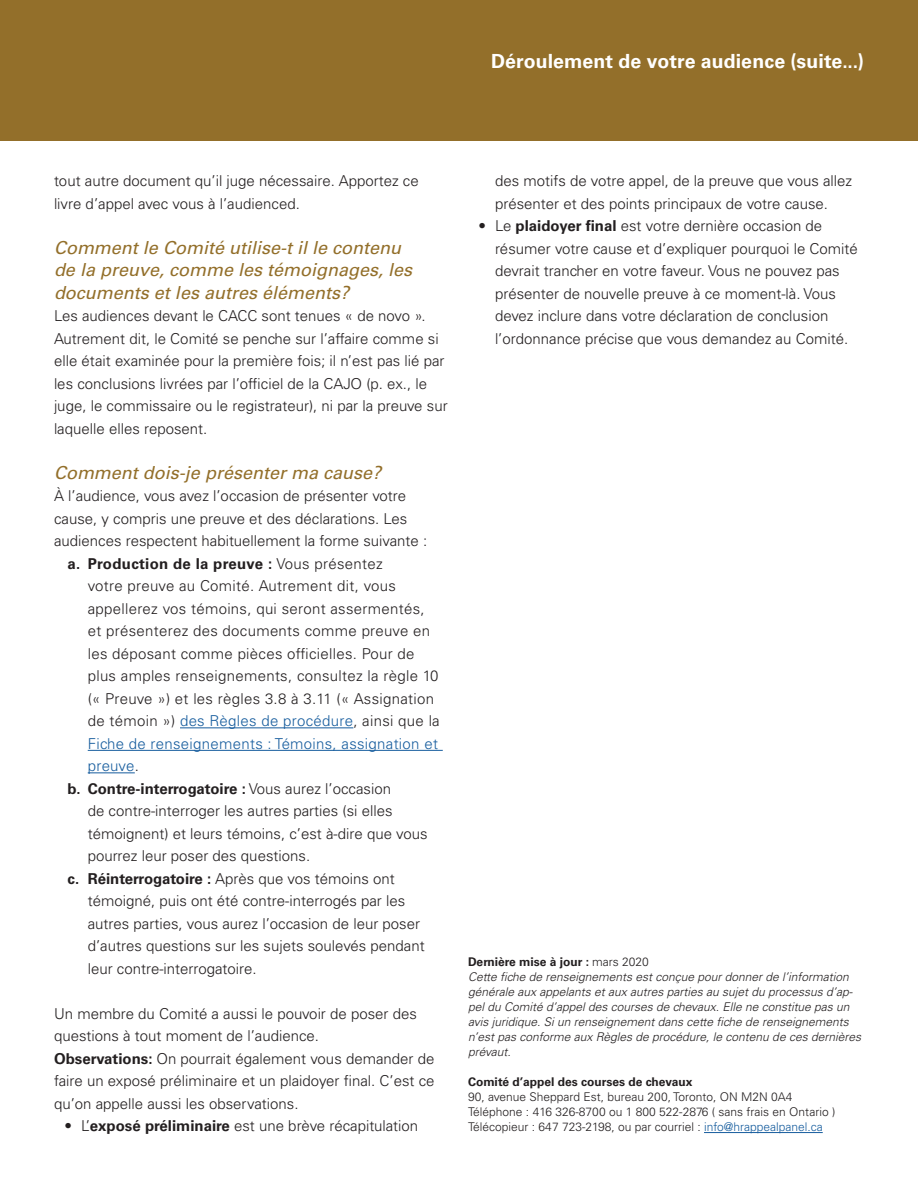
<style>
.page{position:relative;width:918px;height:1188px;background:#fff}
.page>*{position:absolute;margin:0;border:0;box-sizing:border-box;transform-origin:0 0}
.t1{font:700 19.5px "Univers LT Std";letter-spacing:.005em;color:#fff}
.t2{font:italic 18px/22.5px "Univers LT Std";color:#936f2a}
.t3{font:300 15px/22.5px "Univers LT Std";color:#231f20}
.t4{font:300 15px "Univers LT Std";letter-spacing:.02em;color:#231f20}
.t5{font:300 15px "Univers LT Std";letter-spacing:.02em;color:#175d9e}
.t6{font:700 15px "Univers LT Std";color:#231f20}
.t7{font:700 15px "Univers LT Std";letter-spacing:.02em;color:#231f20}
.t8{font:italic 300 12px/15px "Univers LT Std";color:#231f20}
.t9{font:300 12px/15px "Univers LT Std";color:#231f20}
.t10{font:700 12px "Univers LT Std";color:#231f20}
.s1{font-weight:300}
.s2{color:#175d9e}
.s3{color:#231f20}
.s4{font-weight:700}
.s5{font-weight:700;font-style:normal}
.s6{font-style:normal}
</style>
<div class="page">
<div style="left:0;top:0;width:918px;height:141px;background:#936f2a"></div>
<hr style="left:180px;top:727px;width:173px;height:1px;background:#175d9e">
<hr style="left:88px;top:750px;width:355px;height:1px;background:#175d9e">
<hr style="left:88px;top:772px;width:47px;height:1px;background:#175d9e">
<hr style="left:704px;top:1132px;width:119px;height:1px;background:#175d9e">
<h1 class="t1" style="left:491px;top:50px;width:374px">Déroulement de votre audience (suite...)</h1>
<p class="t3" style="left:54px;top:170px;width:366px">tout autre document qu’il juge nécessaire. Apportez ce livre d’appel avec vous à l’audienced.</p>
<p class="t2" style="left:54px;top:237px;width:360px">Comment le Comité utilise-t il le contenu de la preuve, comme les témoignages, les documents et les autres éléments?</p>
<p class="t3" style="left:54px;top:305px;width:395px">Les audiences devant le CACC sont tenues « de novo ».<br>Autrement dit, le Comité se penche sur l’affaire comme si elle était examinée pour la première fois; il n’est pas lié par les conclusions livrées par l’officiel de la CAJO (p. ex., le juge, le commissaire ou le registrateur), ni par la preuve sur laquelle elles reposent.</p>
<p class="t2" style="left:54px;top:462px;width:329px">Comment dois-je présenter ma cause?</p>
<p class="t3" style="left:54px;top:485px;width:354px">À l’audience, vous avez l’occasion de présenter votre</p>
<p class="t3" style="left:54px;top:507px;width:355px">cause, y compris une preuve et des déclarations. Les</p>
<p class="t3" style="left:54px;top:530px;width:375px">audiences respectent habituellement la forme suivante :</p>
<p class="t7" style="left:68px;top:555px;width:317px">a. Production de la preuve : <span class="s1">Vous présentez</span></p>
<p class="t4" style="left:88px;top:577px;width:310px">votre preuve au Comité. Autrement dit, vous</p>
<p class="t4" style="left:88px;top:600px;width:338px">appellerez vos témoins, qui seront assermentés,</p>
<p class="t4" style="left:88px;top:622px;width:344px">et présenterez des documents comme preuve en</p>
<p class="t4" style="left:88px;top:645px;width:328px">les déposant comme pièces officielles. Pour de</p>
<p class="t4" style="left:88px;top:667px;width:352px">plus amples renseignements, consultez la règle 10</p>
<p class="t4" style="left:88px;top:690px;width:348px">(« Preuve ») et les règles 3.8 à 3.11 (« Assignation</p>
<p class="t4" style="left:88px;top:712px;width:354px">de témoin ») <span class="s2">des Règles de procédure</span>, ainsi que la</p>
<p class="t5" style="left:88px;top:735px;width:352px">Fiche de renseignements : Témoins, assignation et</p>
<p class="t5" style="left:88px;top:757px;width:53px">preuve<span class="s3">.</span></p>
<p class="t6" style="left:68px;top:780px;width:325px">b. Contre-interrogatoire : <span class="s1">Vous aurez l’occasion</span></p>
<p class="t3" style="left:88px;top:800px;width:306px">de contre-interroger les autres parties (si elles</p>
<p class="t3" style="left:88px;top:822px;width:341px">témoignent) et leurs témoins, c’est à-dire que vous</p>
<p class="t3" style="left:88px;top:845px;width:224px">pourrez leur poser des questions.</p>
<p class="t3" style="left:68px;top:867px;width:329px"><span class="s4">c. Réinterrogatoire :</span> Après que vos témoins ont</p>
<p class="t3" style="left:88px;top:890px;width:319px">témoigné, puis ont été contre-interrogés par les</p>
<p class="t3" style="left:88px;top:912px;width:334px">autres parties, vous aurez l’occasion de leur poser</p>
<p class="t3" style="left:88px;top:935px;width:339px">d’autres questions sur les sujets soulevés pendant</p>
<p class="t3" style="left:88px;top:957px;width:171px">leur contre-interrogatoire.</p>
<p class="t3" style="left:54px;top:1002px;width:382px">Un membre du Comité a aussi le pouvoir de poser des questions à tout moment de l’audience.<br><span class="s4">Observations:</span> On pourrait également vous demander de faire un exposé préliminaire et un plaidoyer final. C’est ce qu’on appelle aussi les observations.</p>
<p class="t3" style="left:64px;top:1115px;width:355px">• L’<span class="s4">exposé préliminaire</span> est une brève récapitulation</p>
<p class="t3" style="left:495px;top:170px;width:359px">des motifs de votre appel, de la preuve que vous allez présenter et des points principaux de votre cause.</p>
<p class="t3" style="left:495px;top:215px;width:364px;text-indent:-16px">• Le <span class="s4">plaidoyer final</span> est votre dernière occasion de résumer votre cause et d’expliquer pourquoi le Comité devrait trancher en votre faveur. Vous ne pouvez pas présenter de nouvelle preuve à ce moment-là. Vous devez inclure dans votre déclaration de conclusion l’ordonnance précise que vous demandez au Comité.</p>
<p class="t8" style="left:468px;top:955px;width:395px"><span class="s5">Dernière mise à jour :</span> <span class="s6">mars 2020<br></span>Cette fiche de renseignements est conçue pour donner de l’information générale aux appelants et aux autres parties au sujet du processus d’ap&shy;pel du Comité d’appel des courses de chevaux. Elle ne constitue pas un avis juridique. Si un renseignement dans cette fiche de renseignements n’est pas conforme aux Règles de procédure, le contenu de ces dernières prévaut.</p>
<p class="t10" style="left:468px;top:1075px;width:226px">Comité d’appel des courses de chevaux</p>
<p class="t9" style="left:468px;top:1090px;width:369px">90, avenue Sheppard Est, bureau 200, Toronto, ON M2N 0A4<br>Téléphone : 416 326-8700 ou 1 800 522-2876 ( sans frais en Ontario )<br>Télécopieur : 647 723-2198, ou par courriel : <span class="s2">info@hrappealpanel.ca</span></p>
</div>
